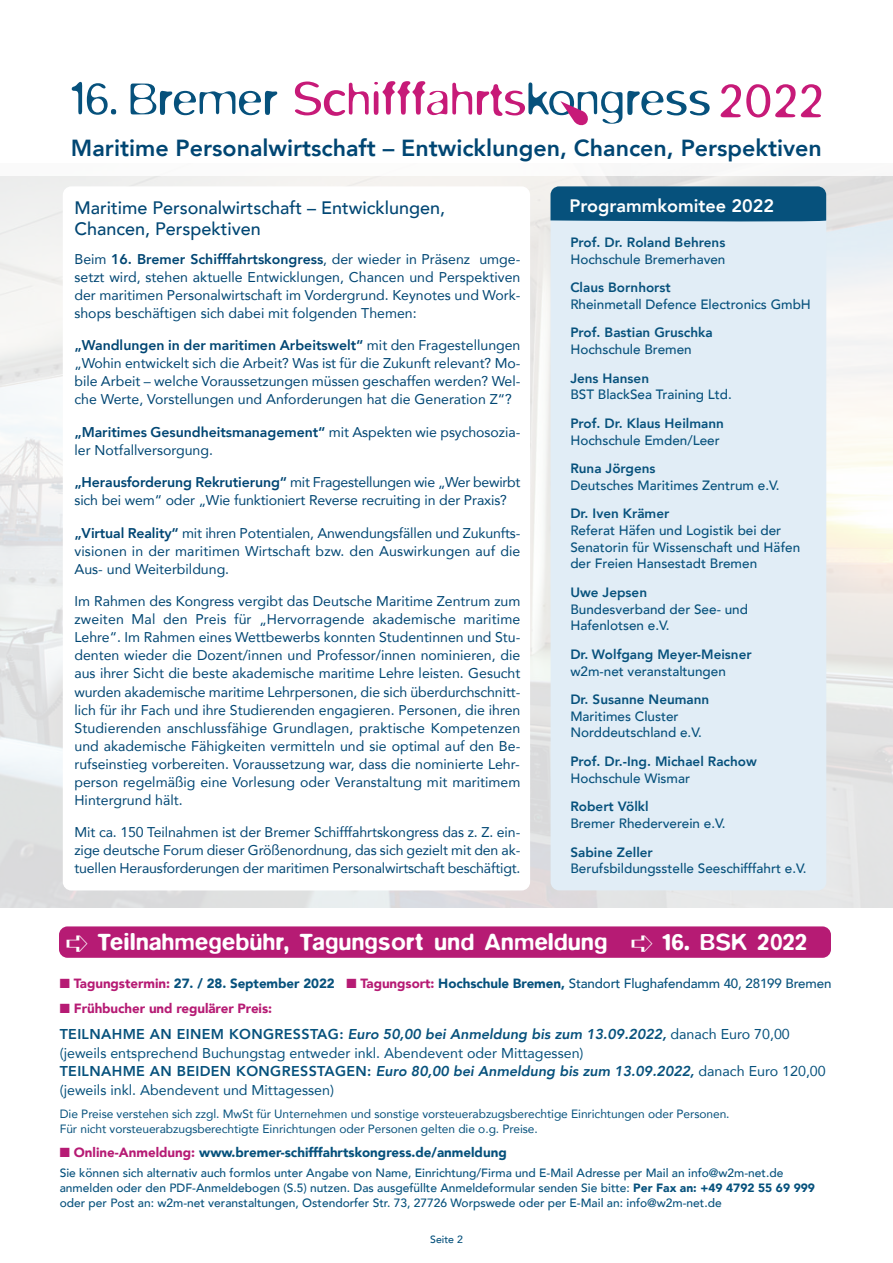
<style>
.page{position:relative;width:893px;height:1263px;background:#fff}
.page>*{position:absolute;margin:0;border:0;box-sizing:border-box;transform-origin:0 0}
.t1{font:300 51.3px "Blur";color:#06517c}
.t2{font:500 24px "Blur";letter-spacing:.025em;color:#fff}
.t3{font:800 23.25px "Avenir";color:#004673}
.t4{font:500 18px/20.2px "Avenir";color:#004673}
.t5{font:800 18px "Avenir";color:#fff}
.t6{font:14.25px/18.8px "Avenir";color:#06517c}
.t7{font:14.1px/18px "Avenir";color:#004673;text-align:justify}
.t8{font:500 13.5px/16.6px "Avenir";color:#06517c}
.t9{font:800 13.5px "Avenir";color:#06517c}
.t10{font:900 13.35px "Avenir";letter-spacing:-.005em;color:#06517c}
.t11{font:900 13.35px "Avenir";letter-spacing:-.005em;color:#b61b74}
.t12{font:500 12px/15px "Avenir";color:#06517c}
.t13{font:12px/15px "Avenir";letter-spacing:-.005em;color:#06517c}
.t14{font:500 10.5px "Avenir";color:#06517c}
.s1{color:#c71a78}
.s2{font-weight:800}
.s3{color:#b61b74}
.s4{font-weight:500}
.s5{font-weight:800;font-style:italic}
.s6{font-weight:900}
</style>
<div class="page">
<img style="left:0;top:176px;width:893px;height:732px">
<svg style="left:560px;top:101px;width:28px;height:25px"></svg>
<svg style="left:72px;top:82px;width:11px;height:32px"></svg>
<svg style="left:721px;top:84px;width:100px;height:33px"></svg>
<div style="left:551px;top:195px;width:275px;height:695px;background:#e1edf6;border-radius:9px"></div>
<div style="left:63px;top:186px;width:467px;height:704px;background:#fff;border-radius:9px"></div>
<svg style="left:550px;top:186px;width:276px;height:37px;background:#155b84"></svg>
<div style="left:59px;top:926px;width:772px;height:32px;background:#b61b74;border-radius:9px"></div>
<h1 class="t1" style="left:85px;top:75px;width:628px">6. Bremer <span class="s1">Schifffahrts</span>kongress</h1>
<h3 class="t3" style="left:71px;top:133px;width:752px">Maritime Personalwirtschaft – Entwicklungen, Chancen, Perspektiven</h3>
<p class="t4" style="left:74px;top:199px;width:372px">Maritime Personalwirtschaft – Entwicklungen,<br>Chancen, Perspektiven</p>
<p class="t7" style="left:74px;top:250px;width:447px">Beim <span class="s2">16. Bremer Schifffahrtskongress</span>, der wieder in Präsenz umge&shy;setzt wird, stehen aktuelle Entwicklungen, Chancen und Perspektiven der maritimen Personalwirtschaft im Vordergrund. Keynotes und Work&shy;shops beschäftigen sich dabei mit folgenden Themen:</p>
<p class="t7" style="left:74px;top:337px;width:447px"><span class="s2">„Wandlungen in der maritimen Arbeitswelt“</span> mit den Fragestellungen „Wohin entwickelt sich die Arbeit? Was ist für die Zukunft relevant? Mo&shy;bile Arbeit – welche Voraussetzungen müssen geschaffen werden? Wel&shy;che Werte, Vorstellungen und Anforderungen hat die Generation Z“?</p>
<p class="t7" style="left:74px;top:423px;width:447px"><span class="s2">„Maritimes Gesundheitsmanagement“</span> mit Aspekten wie psychosozia&shy;ler Notfallversorgung.</p>
<p class="t7" style="left:74px;top:474px;width:447px"><span class="s2">„Herausforderung Rekrutierung“</span> mit Fragestellungen wie „Wer bewirbt sich bei wem“ oder „Wie funktioniert Reverse recruiting in der Praxis?</p>
<p class="t7" style="left:74px;top:524px;width:447px"><span class="s2">„Virtual Reality“</span> mit ihren Potentialen, Anwendungsfällen und Zukunfts&shy;visionen in der maritimen Wirtschaft bzw. den Auswirkungen auf die Aus- und Weiterbildung.</p>
<p class="t7" style="left:74px;top:593px;width:447px">Im Rahmen des Kongress vergibt das Deutsche Maritime Zentrum zum zweiten Mal den Preis für „Hervorragende akademische maritime Lehre“. Im Rahmen eines Wettbewerbs konnten Studentinnen und Stu&shy;denten wieder die Dozent/innen und Professor/innen nominieren, die aus ihrer Sicht die beste akademische maritime Lehre leisten. Gesucht wurden akademische maritime Lehrpersonen, die sich überdurchschnitt&shy;lich für ihr Fach und ihre Studierenden engagieren. Personen, die ihren Studierenden anschlussfähige Grundlagen, praktische Kompetenzen und akademische Fähigkeiten vermitteln und sie optimal auf den Be&shy;rufseinstieg vorbereiten. Voraussetzung war, dass die nominierte Lehr&shy;person regelmäßig eine Vorlesung oder Veranstaltung mit maritimem Hintergrund hält.</p>
<p class="t7" style="left:74px;top:823px;width:447px">Mit ca. 150 Teilnahmen ist der Bremer Schifffahrtskongress das z. Z. ein&shy;zige deutsche Forum dieser Größenordnung, das sich gezielt mit den ak&shy;tuellen Herausforderungen der maritimen Personalwirtschaft beschäftigt.</p>
<p class="t5" style="left:570px;top:193px;width:206px">Programmkomitee 2022</p>
<p class="t9" style="left:570px;top:233px;width:156px">Prof. Dr. Roland Behrens</p>
<p class="t8" style="left:570px;top:251px;width:157px">Hochschule Bremerhaven</p>
<p class="t9" style="left:570px;top:279px;width:102px">Claus Bornhorst</p>
<p class="t8" style="left:570px;top:296px;width:242px">Rheinmetall Defence Electronics GmbH</p>
<p class="t9" style="left:570px;top:324px;width:144px">Prof. Bastian Gruschka</p>
<p class="t8" style="left:570px;top:341px;width:123px">Hochschule Bremen</p>
<p class="t9" style="left:570px;top:369px;width:80px">Jens Hansen</p>
<p class="t8" style="left:570px;top:387px;width:163px">BST BlackSea Training Ltd.</p>
<p class="t9" style="left:570px;top:414px;width:155px">Prof. Dr. Klaus Heilmann</p>
<p class="t8" style="left:570px;top:432px;width:151px">Hochschule Emden/Leer</p>
<p class="t9" style="left:570px;top:460px;width:87px">Runa Jörgens</p>
<p class="t8" style="left:570px;top:477px;width:211px">Deutsches Maritimes Zentrum e.V.</p>
<p class="t9" style="left:570px;top:505px;width:100px">Dr. Iven Krämer</p>
<p class="t8" style="left:570px;top:522px;width:231px">Referat Häfen und Logistik bei der<br>Senatorin für Wissenschaft und Häfen der Freien Hansestadt Bremen</p>
<p class="t9" style="left:570px;top:583px;width:78px">Uwe Jepsen</p>
<p class="t8" style="left:570px;top:601px;width:179px">Bundesverband der See- und<br>Hafenlotsen e.V.</p>
<p class="t9" style="left:570px;top:645px;width:183px">Dr. Wolfgang Meyer-Meisner</p>
<p class="t8" style="left:570px;top:663px;width:157px">w2m-net veranstaltungen</p>
<p class="t9" style="left:570px;top:691px;width:140px">Dr. Susanne Neumann</p>
<p class="t8" style="left:570px;top:708px;width:133px">Maritimes Cluster<br>Norddeutschland e.V.</p>
<p class="t9" style="left:570px;top:752px;width:188px">Prof. Dr.-Ing. Michael Rachow</p>
<p class="t8" style="left:570px;top:770px;width:121px">Hochschule Wismar</p>
<p class="t9" style="left:570px;top:798px;width:80px">Robert Völkl</p>
<p class="t8" style="left:570px;top:815px;width:157px">Bremer Rhederverein e.V.</p>
<p class="t9" style="left:570px;top:843px;width:84px">Sabine Zeller</p>
<p class="t8" style="left:570px;top:860px;width:238px">Berufsbildungsstelle Seeschifffahrt e.V.</p>
<h2 class="t2" style="left:66px;top:933px;width:743px">➪ Teilnahmegebühr, Tagungsort und Anmeldung ➪ 16. BSK 2022</h2>
<p class="t10" style="left:60px;top:974px;width:773px"><span class="s3">■ Tagungstermin:</span> 27. / 28. September 2022 <span class="s3">■ Tagungsort:</span> Hochschule Bremen, <span class="s4">Standort Flughafendamm 40, 28199 Bremen</span></p>
<p class="t11" style="left:60px;top:999px;width:214px">■ Frühbucher und regulärer Preis:</p>
<p class="t6" style="left:60px;top:1025px;width:768px"><span class="s2">TEILNAHME AN EINEM KONGRESSTAG:</span> <span class="s5">Euro 50,00 bei Anmeldung bis zum 13.09.2022,</span> danach Euro 70,00 (jeweils entsprechend Buchungstag entweder inkl. Abendevent oder Mittagessen)<br><span class="s2">TEILNAHME AN BEIDEN KONGRESSTAGEN:</span> <span class="s5">Euro 80,00 bei Anmeldung bis zum 13.09.2022,</span> danach Euro 120,00 (jeweils inkl. Abendevent und Mittagessen)</p>
<p class="t13" style="left:60px;top:1106px;width:671px">Die Preise verstehen sich zzgl. MwSt für Unternehmen und sonstige vorsteuerabzugsberechtige Einrichtungen oder Personen.<br>Für nicht vorsteuerabzugsberechtigte Einrichtungen oder Personen gelten die o.g. Preise.</p>
<p class="t10" style="left:60px;top:1144px;width:448px"><span class="s3">■ Online-Anmeldung:</span> www.bremer-schifffahrtskongress.de/anmeldung</p>
<p class="t12" style="left:60px;top:1165px;width:757px">Sie können sich alternativ auch formlos unter Angabe von Name, Einrichtung/Firma und E-Mail Adresse per Mail an info@w2m-net.de anmelden oder den PDF-Anmeldebogen (S.5) nutzen. Das ausgefüllte Anmeldeformular senden Sie bitte: <span class="s6">Per Fax an: +49 4792 55 69 999 </span>oder per Post an: w2m-net veranstaltungen, Ostendorfer Str. 73, 27726 Worpswede oder per E-Mail an: info@w2m-net.de</p>
<p class="t14" style="left:430px;top:1232px;width:34px">Seite 2</p>
</div>
